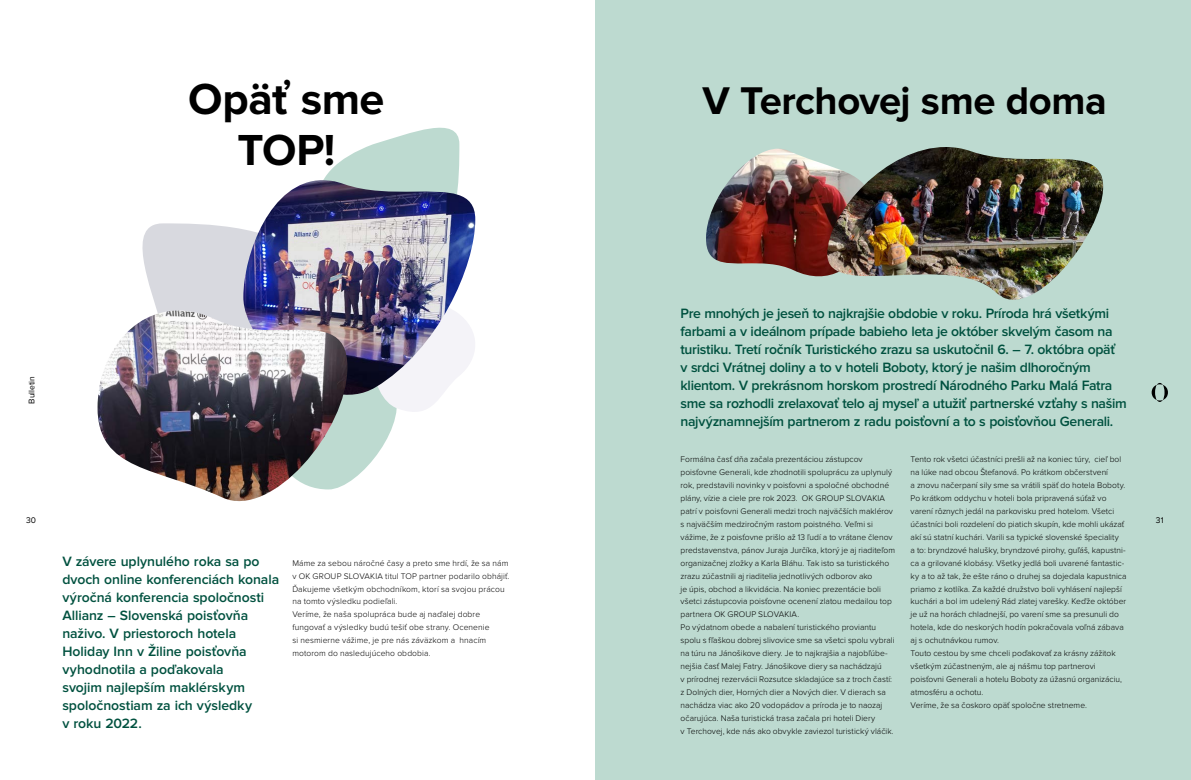
<style>
.page{position:relative;width:1191px;height:780px;background:#fff}
.page>*{position:absolute;margin:0;border:0;box-sizing:border-box;transform-origin:0 0}
.t1{font:700 45px/51.7px "Proxima Nova";letter-spacing:-.01em;color:#000;text-align:center}
.t2{font:700 40px "Proxima Nova";letter-spacing:-.01em;color:#000}
.t3{font:600 14px/18px "Proxima Nova";letter-spacing:-.02em;color:#00513f}
.t4{font:300 8.5px/12.9px "Proxima Nova";color:#000}
.t5{font:8.5px "Proxima Nova";letter-spacing:-.005em;color:#000}
</style>
<div class="page">
<div style="left:595px;top:0;width:596px;height:780px;background:#bddad0"></div>
<svg style="left:142px;top:223px;width:92px;height:87px;background:#dbdce1"></svg>
<svg style="left:234px;top:127px;width:242px;height:356px"></svg>
<img style="left:243px;top:180px;width:232px;height:216px">
<img style="left:97px;top:310px;width:250px;height:192px">
<img style="left:706px;top:149px;width:121px;height:128px">
<img style="left:827px;top:147px;width:276px;height:153px">
<svg style="left:1151px;top:383px;width:17px;height:19px"></svg>
<h1 class="t1" style="left:188px;top:74px;width:198px">Opäť sme<br>TOP!</h1>
<h2 class="t2" style="left:702px;top:77px;width:406px">V Terchovej sme doma</h2>
<p class="t3" style="left:680px;top:305px;width:448px">Pre mnohých je jeseň to najkrajšie obdobie v roku. Príroda hrá všetkými farbami a v ideálnom prípade babieho leta je október skvelým časom na turistiku. Tretí ročník Turistického zrazu sa uskutočnil 6. – 7. októbra opäť<br>v srdci Vrátnej doliny a to v hoteli Boboty, ktorý je našim dlhoročným klientom. V prekrásnom horskom prostredí Národného Parku Malá Fatra sme sa rozhodli zrelaxovať telo aj myseľ a utužiť partnerské vzťahy s našim najvýznamnejším partnerom z radu poisťovní a to s poisťovňou Generali.</p>
<p class="t4" style="left:680px;top:453px;width:216px">Formálna časť dňa začala prezentáciou zástupcov poisťovne Generali, kde zhodnotili spoluprácu za uplynulý rok, predstavili novinky v poisťovni a spoločné obchodné plány, vízie a ciele pre rok 2023. OK GROUP SLOVAKIA patrí v poisťovni Generali medzi troch najväčších maklérov s najväčším medziročným rastom poistného. Veľmi si vážime, že z poisťovne prišlo až 13 ľudí a to vrátane členov predstavenstva, pánov Juraja Jurčíka, ktorý je aj riaditeľom organizačnej zložky a Karla Bláhu. Tak isto sa turistického zrazu zúčastnili aj riaditelia jednotlivých odborov ako<br>je úpis, obchod a likvidácia. Na koniec prezentácie boli všetci zástupcovia poisťovne ocenení zlatou medailou top partnera OK GROUP SLOVAKIA.<br>Po výdatnom obede a nabalení turistického proviantu spolu s fľaškou dobrej slivovice sme sa všetci spolu vybrali na túru na Jánošikove diery. Je to najkrajšia a najobľúbe&shy;nejšia časť Malej Fatry. Jánošikove diery sa nachádzajú<br>v prírodnej rezervácii Rozsutce skladajúce sa z troch častí: z Dolných dier, Horných dier a Nových dier. V dierach sa nachádza viac ako 20 vodopádov a príroda je to naozaj očarujúca. Naša turistická trasa začala pri hoteli Diery<br>v Terchovej, kde nás ako obvykle zaviezol turistický vláčik.</p>
<p class="t5" style="left:27px;top:404px;width:29px;rotate:-90deg">Bulletin</p>
<p class="t4" style="left:910px;top:453px;width:217px">Tento rok všetci účastníci prešli až na koniec túry, cieľ bol na lúke nad obcou Štefanová. Po krátkom občerstvení<br>a znovu načerpaní sily sme sa vrátili späť do hotela Boboty.<br>Po krátkom oddychu v hoteli bola pripravená súťaž vo varení rôznych jedál na parkovisku pred hotelom. Všetci účastníci boli rozdelení do piatich skupín, kde mohli ukázať akí sú statní kuchári. Varili sa typické slovenské špeciality<br>a to: bryndzové halušky, bryndzové pirohy, guľáš, kapustni&shy;ca a grilované klobásy. Všetky jedlá boli uvarené fantastic&shy;ky a to až tak, že ešte ráno o druhej sa dojedala kapustnica priamo z kotlíka. Za každé družstvo boli vyhlásení najlepší kuchári a bol im udelený Rád zlatej varešky. Keďže október je už na horách chladnejší, po varení sme sa presunuli do hotela, kde do neskorých hodín pokračovala voľná zábava aj s ochutnávkou rumov.<br>Touto cestou by sme chceli poďakovať za krásny zážitok všetkým zúčastneným, ale aj nášmu top partnerovi poisťovni Generali a hotelu Boboty za úžasnú organizáciu, atmosféru a ochotu.<br>Veríme, že sa čoskoro opäť spoločne stretneme.</p>
<p class="t5" style="left:26px;top:515px;width:11px">30</p>
<p class="t5" style="left:1156px;top:515px;width:9px">31</p>
<p class="t3" style="left:62px;top:552px;width:218px">V závere uplynulého roka sa po dvoch online konferenciách konala výročná konferencia spoločnosti<br>Allianz – Slovenská poisťovňa naživo. V priestoroch hotela<br>Holiday Inn v Žiline poisťovňa vyhodnotila a poďakovala<br>svojim najlepším maklérskym spoločnostiam za ich výsledky<br>v roku 2022.</p>
<p class="t4" style="left:292px;top:556px;width:219px">Máme za sebou náročné časy a preto sme hrdí, že sa nám v OK GROUP SLOVAKIA titul TOP partner podarilo obhájiť.<br>Ďakujeme všetkým obchodníkom, ktorí sa svojou prácou na tomto výsledku podieľali.<br>Veríme, že naša spolupráca bude aj naďalej dobre fungovať a výsledky budú tešiť obe strany. Ocenenie<br>si nesmierne vážime, je pre nás záväzkom a hnacím motorom do nasledujúceho obdobia.</p>
</div>
